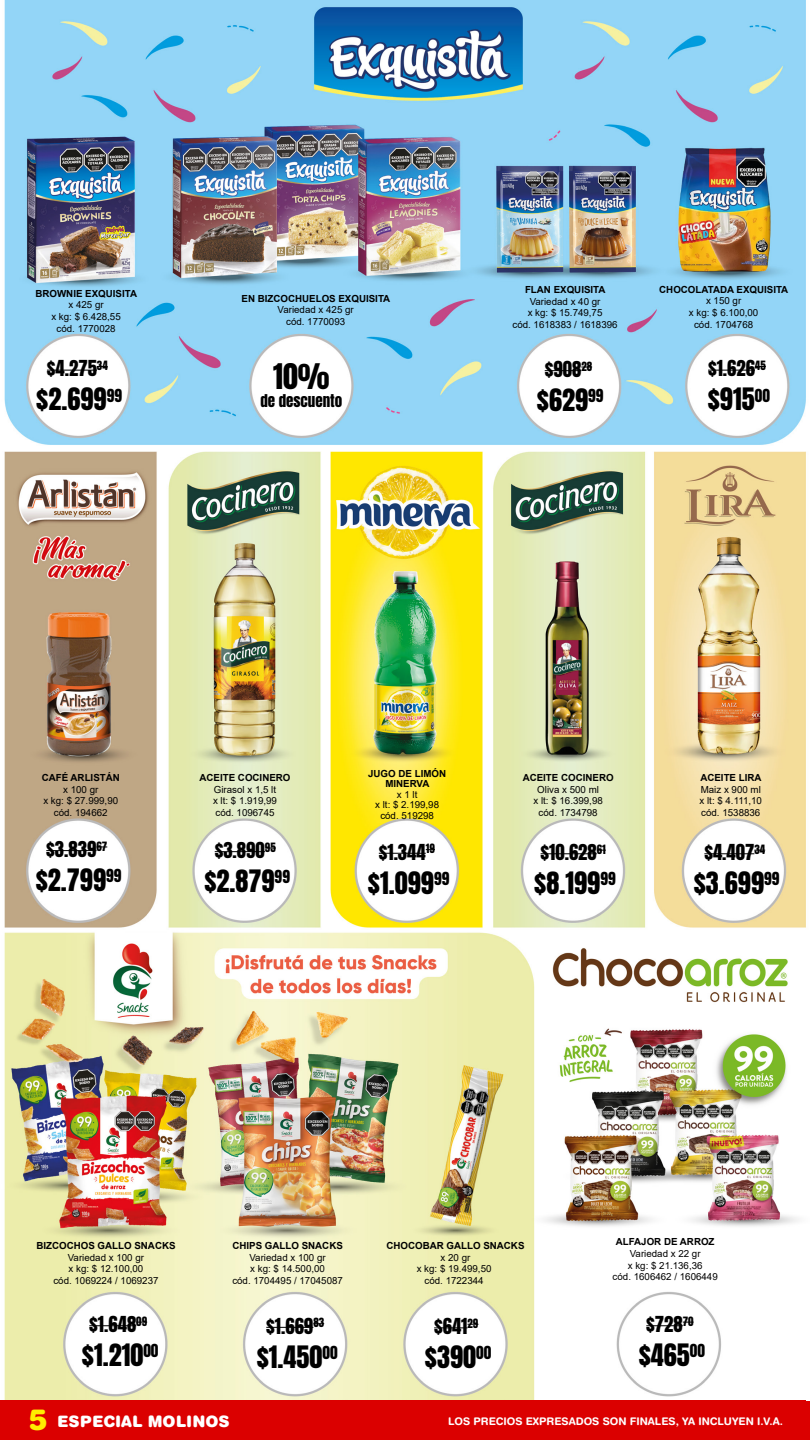
<style>
.page{position:relative;width:810px;height:1440px;background:#fff}
.page>*{position:absolute;margin:0;border:0;box-sizing:border-box;transform-origin:0 0}
.t1{font:30px "Anton";color:#000}
.t2{font:26.25px "Anton";color:#000}
.t3{font:18.75px "Anton";color:#000}
.t4{font:900 15.75px "Helvetica Rounded LT Std";color:#fff}
.t5{font:15px "Anton";color:#000}
.t6{font:700 10.5px "Helvetica Rounded";color:#fff}
.t7{font:9.75px/11.7px "Arial";color:#000;text-align:center}
.t8{font:700 9.75px/10.5px "Arial";color:#000;text-align:center}
.s1{font-size:29.25px;color:#ffed00}
</style>
<div class="page">
<div style="left:0;top:1400px;width:806px;height:39px;background:#db0000"></div>
<div style="left:0;top:1401px;width:810px;height:39px;background:#db0000"></div>
<img style="left:4px;top:0;width:802px;height:1399px">
<hr style="left:704px;top:853px;width:50px;height:1px;background:#000">
<hr style="left:708px;top:370px;width:47px;height:1px;background:#000">
<hr style="left:545px;top:370px;width:36px;height:1px;background:#000">
<hr style="left:47px;top:370px;width:50px;height:1px;background:#000">
<hr style="left:379px;top:853px;width:47px;height:1px;background:#000">
<hr style="left:541px;top:853px;width:56px;height:1px;background:#000">
<hr style="left:215px;top:851px;width:50px;height:1px;background:#000">
<hr style="left:434px;top:1327px;width:34px;height:1px;background:#000">
<hr style="left:646px;top:1325px;width:37px;height:1px;background:#000">
<hr style="left:266px;top:1327px;width:47px;height:1px;background:#000">
<hr style="left:89px;top:1325px;width:47px;height:1px;background:#000">
<hr style="left:46px;top:850px;width:50px;height:1px;background:#000">
<p class="t8" style="left:35px;top:288px;width:103px">BROWNIE EXQUISITA</p>
<p class="t7" style="left:51px;top:299px;width:71px">x 425 gr<br>x kg: $ 6.428,55 cód. 1770028</p>
<h3 class="t3" style="left:47px;top:359px;width:62px">$4.275<sup>34</sup></h3>
<h2 class="t2" style="left:36px;top:386px;width:87px">$2.699<sup>99</sup></h2>
<p class="t8" style="left:242px;top:293px;width:150px">EN BIZCOCHUELOS EXQUISITA</p>
<p class="t7" style="left:278px;top:304px;width:78px">Variedad x 425 gr cód. 1770093</p>
<h1 class="t1" style="left:273px;top:361px;width:58px">10%</h1>
<h3 class="t5" style="left:260px;top:393px;width:83px">de descuento</h3>
<p class="t8" style="left:525px;top:284px;width:82px">FLAN EXQUISITA</p>
<p class="t7" style="left:513px;top:295px;width:107px">Variedad x 40 gr<br>x kg: $ 15.749,75<br>cód. 1618383 / 1618396</p>
<h3 class="t3" style="left:545px;top:359px;width:49px">$908<sup>28</sup></h3>
<h2 class="t2" style="left:537px;top:387px;width:68px">$629<sup>99</sup></h2>
<p class="t8" style="left:659px;top:284px;width:131px">CHOCOLATADA EXQUISITA</p>
<p class="t7" style="left:689px;top:295px;width:71px">x 150 gr<br>x kg: $ 6.100,00 cód. 1704768</p>
<h3 class="t3" style="left:708px;top:359px;width:59px">$1.626<sup>45</sup></h3>
<h2 class="t2" style="left:708px;top:386px;width:64px">$915<sup>00</sup></h2>
<p class="t8" style="left:42px;top:772px;width:80px">CAFÉ ARLISTÁN</p>
<p class="t7" style="left:43px;top:783px;width:76px">x 100 gr<br>x kg: $ 27.999,90 cód. 194662</p>
<h3 class="t3" style="left:46px;top:839px;width:62px">$3.839<sup>67</sup></h3>
<h2 class="t2" style="left:36px;top:866px;width:87px">$2.799<sup>99</sup></h2>
<p class="t8" style="left:200px;top:772px;width:93px">ACEITE COCINERO</p>
<p class="t7" style="left:213px;top:783px;width:65px;text-align:justify">Girasol x 1,5 lt x lt: $ 1.919,99 cód. 1096745</p>
<h3 class="t3" style="left:215px;top:840px;width:63px">$3.890<sup>95</sup></h3>
<h2 class="t2" style="left:204px;top:868px;width:87px">$2.879<sup>99</sup></h2>
<p class="t8" style="left:368px;top:768px;width:80px">JUGO DE LIMÓN<br>MINERVA</p>
<p class="t7" style="left:375px;top:789px;width:65px;line-height:10.5px">x 1 lt<br>x lt: $ 2.199,98 cód. 519298</p>
<h3 class="t3" style="left:379px;top:842px;width:58px">$1.344<sup>19</sup></h3>
<h2 class="t2" style="left:368px;top:869px;width:83px">$1.099<sup>99</sup></h2>
<p class="t8" style="left:523px;top:772px;width:93px">ACEITE COCINERO</p>
<p class="t7" style="left:533px;top:783px;width:71px">Oliva x 500 ml<br>x lt: $ 16.399,98 cód. 1734798</p>
<h3 class="t3" style="left:541px;top:843px;width:67px">$10.628<sup>61</sup></h3>
<h2 class="t2" style="left:534px;top:870px;width:83px">$8.199<sup>99</sup></h2>
<p class="t8" style="left:700px;top:772px;width:63px">ACEITE LIRA</p>
<p class="t7" style="left:700px;top:783px;width:64px;text-align:left">Maiz x 900 ml x lt: $ 4.111,10 cód. 1538836</p>
<h3 class="t3" style="left:704px;top:843px;width:62px">$4.407<sup>34</sup></h3>
<h2 class="t2" style="left:694px;top:870px;width:87px">$3.699<sup>99</sup></h2>
<p class="t8" style="left:36px;top:1240px;width:141px">BIZCOCHOS GALLO SNACKS</p>
<p class="t7" style="left:53px;top:1251px;width:107px">Variedad x 100 gr<br>x kg: $ 12.100,00<br>cód. 1069224 / 1069237</p>
<h3 class="t3" style="left:89px;top:1315px;width:59px">$1.648<sup>09</sup></h3>
<h2 class="t2" style="left:82px;top:1342px;width:78px">$1.210<sup>00</sup></h2>
<p class="t8" style="left:232px;top:1240px;width:112px">CHIPS GALLO SNACKS</p>
<p class="t7" style="left:232px;top:1251px;width:112px">Variedad x 100 gr<br>x kg: $ 14.500,00<br>cód. 1704495 / 17045087</p>
<h3 class="t3" style="left:266px;top:1316px;width:59px">$1.669<sup>83</sup></h3>
<h2 class="t2" style="left:257px;top:1343px;width:82px">$1.450<sup>00</sup></h2>
<p class="t8" style="left:386px;top:1240px;width:140px">CHOCOBAR GALLO SNACKS</p>
<p class="t7" style="left:417px;top:1251px;width:76px">x 20 gr<br>x kg: $ 19.499,50 cód. 1722344</p>
<h3 class="t3" style="left:434px;top:1317px;width:46px">$641<sup>29</sup></h3>
<h2 class="t2" style="left:425px;top:1344px;width:68px">$390<sup>00</sup></h2>
<p class="t8" style="left:616px;top:1237px;width:100px">ALFAJOR DE ARROZ</p>
<p class="t7" style="left:613px;top:1248px;width:107px">Variedad x 22 gr<br>x kg: $ 21.136,36<br>cód. 1606462 / 1606449</p>
<h3 class="t3" style="left:646px;top:1315px;width:49px">$728<sup>70</sup></h3>
<h2 class="t2" style="left:639px;top:1342px;width:68px">$465<sup>00</sup></h2>
<h3 class="t4" style="left:24px;top:1410px;width:203px"><span class="s1">55</span> ESPECIAL MOLINOS</h3>
<h3 class="t4" style="left:57px;top:1411px;width:174px">ESPECIAL MOLINOS</h3>
<h3 class="t4" style="left:67px;top:1413px;width:181px">ESPECIAL UNILEVER</h3>
<p class="t6" style="left:444px;top:1414px;width:336px">LOS PRECIOS EXPRESADOS SON FINALES, YA INCLUYEN I.V.A.</p>
<p class="t6" style="left:448px;top:1415px;width:336px">LOS PRECIOS EXPRESADOS SON FINALES, YA INCLUYEN I.V.A.</p>
</div>
